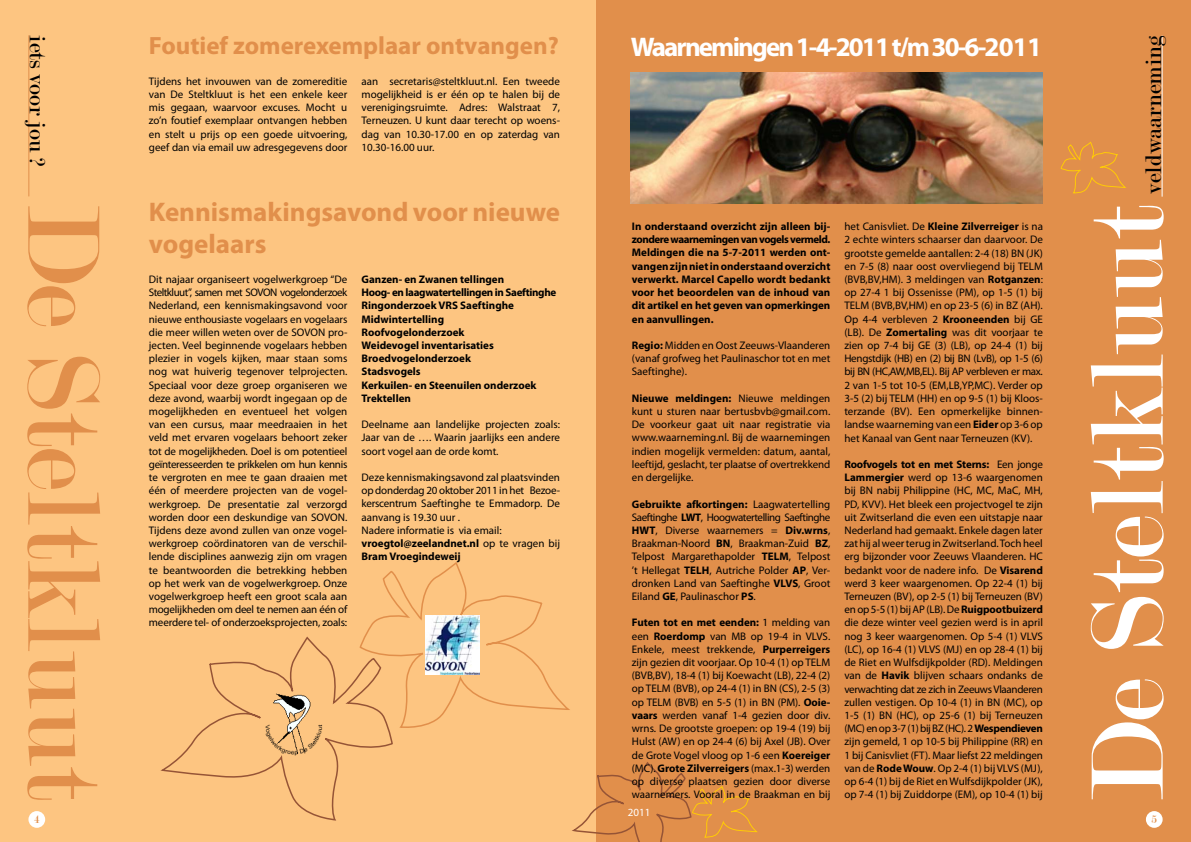
<style>
.page{position:relative;width:1191px;height:842px;background:#fff}
.page>*{position:absolute;margin:0;border:0;box-sizing:border-box;transform-origin:0 0}
.t1{font:110px "Modern";color:#e18f4b}
.t2{font:110px "Modern";color:#fff}
.t3{font:700 27px/32.4px "Myriad Pro";color:#e18f4b}
.t4{font:700 27px "Myriad Pro";letter-spacing:-.07em;color:#fff}
.t5{font:700 25px "Myriad Pro";color:#e18f4b}
.t6{font:24px "Modern";color:#000}
.t7{font:12px "Modern";color:#e18f4b}
.t8{font:11px/13.2px "Myriad Pro";color:#000;text-align:justify}
.t9{font:700 11px/13.2px "Myriad Pro";color:#000}
.t10{font:11px "Myriad Pro";color:#fff}
.s1{font-weight:700}
</style>
<div class="page">
<div style="left:0;top:0;width:595px;height:842px;background:#fdc581"></div>
<div style="left:596px;top:0;width:595px;height:842px;background:#e18f4b"></div>
<hr style="left:595px;top:0;width:1px;height:842px;background:#fdc581">
<hr style="left:1161px;top:36px;width:1px;height:161px;background:#fff">
<hr style="left:28px;top:35px;width:1px;height:161px;background:#e18f4b">
<div style="left:1145px;top:811px;width:17px;height:17px;background:#fff;border-radius:50%"></div>
<div style="left:28px;top:811px;width:17px;height:17px;background:#fff;border-radius:50%"></div>
<svg style="left:572px;top:763px;width:185px;height:79px"></svg>
<img style="left:631px;top:72px;width:411px;height:131px">
<svg style="left:161px;top:638px;width:232px;height:183px"></svg>
<svg style="left:359px;top:563px;width:210px;height:168px"></svg>
<svg style="left:1060px;top:142px;width:66px;height:52px"></svg>
<h3 class="t6" style="left:49px;top:35px;width:134px;rotate:90deg">iets voor jou ?</h3>
<h3 class="t5" style="left:149px;top:29px;width:411px">Foutief zomerexemplaar ontvangen?</h3>
<p class="t8" style="left:149px;top:74px;width:200px">Tijdens het invouwen van de zomereditie van De Steltkluut is het een enkele keer mis gegaan, waarvoor excuses. Mocht u zo’n foutief exemplaar ontvangen hebben en stelt u prijs op een goede uitvoering, geef dan via email uw adresgegevens door</p>
<p class="t8" style="left:361px;top:74px;width:200px">aan secretaris@steltkluut.nl. Een tweede mogelijkheid is er één op te halen bij de verenigingsruimte. Adres: Walstraat 7, Terneuzen. U kunt daar terecht op woens&shy;dag van 10.30-17.00 en op zaterdag van 10.30-16.00 uur.</p>
<h2 class="t4" style="left:631px;top:29px;width:412px">Waarnemingen 1-4-2011 t/m 30-6-2011</h2>
<h3 class="t6" style="left:1141px;top:194px;width:160px;rotate:-90deg">veldwaarneming</h3>
<h2 class="t3" style="left:149px;top:194px;width:413px">Kennismakingsavond voor nieuwe vogelaars</h2>
<h1 class="t1" style="left:118px;top:204px;width:598px;rotate:90deg">De Steltkluut</h1>
<h1 class="t2" style="left:1073px;top:802px;width:598px;rotate:-90deg">De Steltkluut</h1>
<p class="t7" style="left:34px;top:813px;width:7px">4</p>
<p class="t7" style="left:1151px;top:813px;width:7px">5</p>
<p class="t9" style="left:632px;top:219px;width:200px;text-align:justify">In onderstaand overzicht zijn alleen bij&shy;zondere waarnemingen van vogels vermeld.<br>Meldingen die na 5-7-2011 werden ont&shy;vangen zijn niet in onderstaand overzicht verwerkt. Marcel Capello wordt bedankt voor het beoordelen van de inhoud van dit artikel en het geven van opmerkingen en aanvullingen.</p>
<p class="t8" style="left:632px;top:338px;width:200px"><span class="s1">Regio:</span> Midden en Oost Zeeuws-Vlaanderen (vanaf grofweg het Paulinaschor tot en met Saeftinghe).</p>
<p class="t8" style="left:632px;top:391px;width:200px"><span class="s1">Nieuwe meldingen:</span> Nieuwe meldingen kunt u sturen naar bertusbvb@gmail.com.<br>De voorkeur gaat uit naar registratie via www.waarneming.nl. Bij de waarnemingen indien mogelijk vermelden: datum, aantal, leeftijd, geslacht, ter plaatse of overtrekkend en dergelijke.</p>
<p class="t8" style="left:632px;top:497px;width:200px"><span class="s1">Gebruikte afkortingen:</span> Laagwatertelling Saeftinghe <span class="s1">LWT</span>, Hoogwatertelling Saeftinghe <span class="s1">HWT</span>, Diverse waarnemers = <span class="s1">Div.wrns</span>, Braakman-Noord <span class="s1">BN</span>, Braakman-Zuid <span class="s1">BZ</span>, Telpost Margarethapolder <span class="s1">TELM</span>, Telpost ’t Hellegat <span class="s1">TELH</span>, Autriche Polder <span class="s1">AP</span>, Ver&shy;dronken Land van Saeftinghe <span class="s1">VLVS</span>, Groot Eiland <span class="s1">GE</span>, Paulinaschor <span class="s1">PS</span>.</p>
<p class="t8" style="left:632px;top:616px;width:200px"><span class="s1">Futen tot en met eenden:</span> 1 melding van een <span class="s1">Roerdomp</span> van MB op 19-4 in VLVS.<br>Enkele, meest trekkende, <span class="s1">Purperreigers </span>zijn gezien dit voorjaar. Op 10-4 (1) op TELM (BVB,BV), 18-4 (1) bij Koewacht (LB), 22-4 (2) op TELM (BVB), op 24-4 (1) in BN (CS), 2-5 (3) op TELM (BVB) en 5-5 (1) in BN (PM). <span class="s1">Ooie&shy;vaars</span> werden vanaf 1-4 gezien door div. wrns. De grootste groepen: op 19-4 (19) bij Hulst (AW) en op 24-4 (6) bij Axel (JB). Over de Grote Vogel vloog op 1-6 een <span class="s1">Koereiger </span>(MC). <span class="s1">Grote Zilverreigers</span> (max.1-3) werden op diverse plaatsen gezien door diverse waarnemers. Vooral in de Braakman en bij</p>
<p class="t8" style="left:844px;top:220px;width:200px">het Canisvliet. De <span class="s1">Kleine Zilverreiger</span> is na 2 echte winters schaarser dan daarvoor. De grootste gemelde aantallen: 2-4 (18) BN (JK) en 7-5 (8) naar oost overvliegend bij TELM (BVB,BV,HM). 3 meldingen van <span class="s1">Rotganzen</span>: op 27-4 1 bij Ossenisse (PM), op 1-5 (1) bij TELM (BVB,BV,HM) en op 23-5 (6) in BZ (AH).<br>Op 4-4 verbleven 2 <span class="s1">Krooneenden</span> bij GE (LB). De <span class="s1">Zomertaling</span> was dit voorjaar te zien op 7-4 bij GE (3) (LB), op 24-4 (1) bij Hengstdijk (HB) en (2) bij BN (LvB), op 1-5 (6) bij BN (HC,AW,MB,EL). Bij AP verbleven er max.<br>2 van 1-5 tot 10-5 (EM,LB,YP,MC). Verder op 3-5 (2) bij TELM (HH) en op 9-5 (1) bij Kloos&shy;terzande (BV). Een opmerkelijke binnen&shy;landse waarneming van een <span class="s1">Eider</span> op 3-6 op het Kanaal van Gent naar Terneuzen (KV).</p>
<p class="t8" style="left:844px;top:457px;width:200px"><span class="s1">Roofvogels tot en met Sterns:</span> Een jonge <span class="s1">Lammergier</span> werd op 13-6 waargenomen bij BN nabij Philippine (HC, MC, MaC, MH, PD, KVV). Het bleek een projectvogel te zijn uit Zwitserland die even een uitstapje naar Nederland had gemaakt. Enkele dagen later zat hij al weer terug in Zwitserland. Toch heel erg bijzonder voor Zeeuws Vlaanderen. HC bedankt voor de nadere info. De <span class="s1">Visarend </span>werd 3 keer waargenomen. Op 22-4 (1) bij Terneuzen (BV), op 2-5 (1) bij Terneuzen (BV) enop5-5(1)bijAP(LB).De<span class="s1">Ruigpootbuizerd </span>die deze winter veel gezien werd is in april nog 3 keer waargenomen. Op 5-4 (1) VLVS (LC), op 16-4 (1) VLVS (MJ) en op 28-4 (1) bij de Riet en Wulfsdijkpolder (RD). Meldingen van de <span class="s1">Havik</span> blijven schaars ondanks de verwachting dat ze zich in Zeeuws Vlaanderen zullen vestigen. Op 10-4 (1) in BN (MC), op 1-5 (1) BN (HC), op 25-6 (1) bij Terneuzen (MC)enop3-7(1)bijBZ(HC).2<span class="s1">Wespendieven </span>zijn gemeld, 1 op 10-5 bij Philippine (RR) en 1 bij Canisvliet (FT). Maar liefst 22 meldingen van de <span class="s1">Rode Wouw</span>. Op 2-4 (1) bijVLVS (MJ), op 6-4 (1) bij de Riet en Wulfsdijkpolder (JK), op 7-4 (1) bij Zuiddorpe (EM), op 10-4 (1) bij</p>
<p class="t9" style="left:361px;top:272px;width:196px">Ganzen- en Zwanen tellingen<br>Hoog- en laagwatertellingen in Saeftinghe<br>Ringonderzoek VRS Saeftinghe<br>Midwintertelling<br>Roofvogelonderzoek<br>Weidevogel inventarisaties<br>Broedvogelonderzoek<br>Stadsvogels<br>Kerkuilen- en Steenuilen onderzoek<br>Trektellen</p>
<p class="t8" style="left:361px;top:418px;width:200px">Deelname aan landelijke projecten zoals:<br>Jaar van de …. Waarin jaarlijks een andere soort vogel aan de orde komt.</p>
<p class="t8" style="left:361px;top:471px;width:200px;text-align:left">Deze kennismakingsavond zal plaatsvinden op donderdag 20 oktober 2011 in het Bezoe&shy;kerscentrum Saeftinghe te Emmadorp. De aanvang is 19.30 uur .<br>Nadere informatie is via email: <span class="s1">vroegtol@zeelandnet.nl</span> op te vragen bij <span class="s1">Bram Vroegindeweij</span></p>
<p class="t8" style="left:149px;top:272px;width:200px">Dit najaar organiseert vogelwerkgroep “De Steltkluut”, samen met SOVON vogelonderzoek Nederland, een kennismakingsavond voor nieuwe enthousiaste vogelaars en vogelaars die meer willen weten over de SOVON pro&shy;jecten. Veel beginnende vogelaars hebben plezier in vogels kijken, maar staan soms nog wat huiverig tegenover telprojecten.<br>Speciaal voor deze groep organiseren we deze avond, waarbij wordt ingegaan op de mogelijkheden en eventueel het volgen van een cursus, maar meedraaien in het veld met ervaren vogelaars behoort zeker tot de mogelijkheden. Doel is om potentieel geïnteresseerden te prikkelen om hun kennis te vergroten en mee te gaan draaien met één of meerdere projecten van de vogel&shy;werkgroep. De presentatie zal verzorgd worden door een deskundige van SOVON.<br>Tijdens deze avond zullen van onze vogel&shy;werkgroep coördinatoren van de verschil&shy;lende disciplines aanwezig zijn om vragen te beantwoorden die betrekking hebben op het werk van de vogelwerkgroep. Onze vogelwerkgroep heeft een groot scala aan mogelijkheden om deel te nemen aan één of meerdere tel- of onderzoeksprojecten, zoals:</p>
<p class="t10" style="left:628px;top:805px;width:24px">2011</p>
</div>
